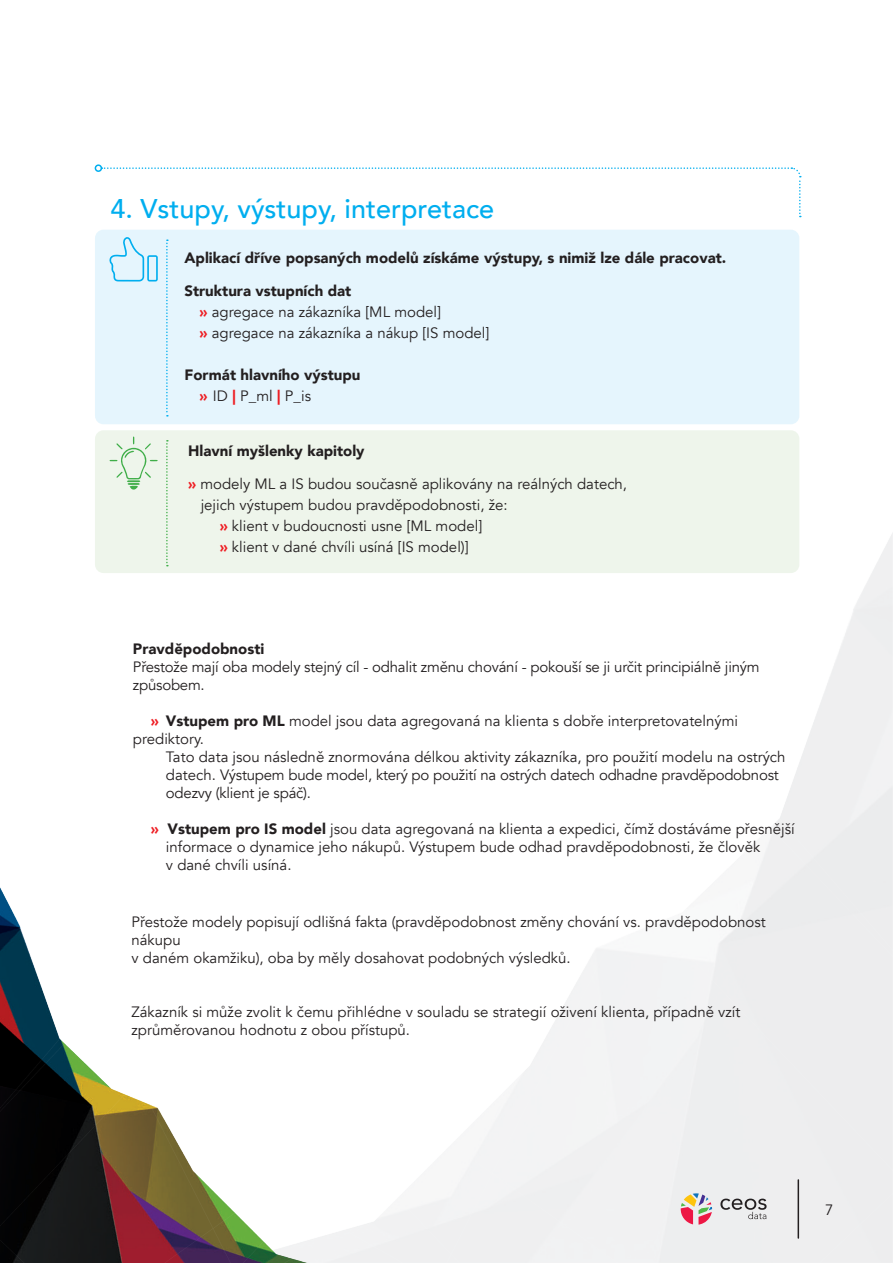
<style>
.page{position:relative;width:893px;height:1263px;background:#fff}
.page>*{position:absolute;margin:0;border:0;box-sizing:border-box;transform-origin:0 0}
.t1{font:500 27px "Avenir";color:#00aeef}
.t2{font:15px/18px "Avenir";color:#231f20}
.t3{font:900 15px/21px "Avenir";color:#231f20}
.s1{font-weight:900}
.s2{font-weight:900;color:#ee1d23}
.s3{color:#ee1d23}
.s4{font-weight:400}
</style>
<div class="page">
<img style="left:0;top:887px;width:476px;height:376px">
<svg style="left:720px;top:1198px;width:47px;height:21px"></svg>
<svg style="left:680px;top:1193px;width:32px;height:31px"></svg>
<hr style="left:798px;top:1180px;width:1px;height:58px;background:#231f20">
<svg style="left:101px;top:167px;width:700px;height:50px"></svg>
<div style="left:95px;top:164px;width:7px;height:8px;border:2px solid #00aeef;border-radius:50%"></div>
<div style="left:95px;top:230px;width:704px;height:194px;background:#e5f5fd;border-radius:9px"></div>
<div style="left:95px;top:430px;width:704px;height:143px;background:#eef5eb;border-radius:9px"></div>
<svg style="left:109px;top:237px;width:49px;height:44px"></svg>
<svg style="left:109px;top:436px;width:49px;height:54px"></svg>
<svg style="left:166px;top:239px;width:2px;height:177px"></svg>
<svg style="left:166px;top:440px;width:2px;height:126px"></svg>
<h1 class="t1" style="left:111px;top:185px;width:385px">4. Vstupy, výstupy, interpretace</h1>
<p class="t3" style="left:184px;top:247px;width:543px">Aplikací dříve popsaných modelů získáme výstupy, s nimiž lze dále pracovat.</p>
<p class="t2" style="left:199px;top:281px;width:291px;line-height:21px;text-indent:-15px"><span class="s1">Struktura vstupních dat<br></span><span class="s2">»</span> agregace na zákazníka [ML model]<br><span class="s2">»</span> agregace na zákazníka a nákup [IS model]</p>
<p class="t3" style="left:199px;top:364px;width:163px;text-indent:-15px">Formát hlavního výstupu <span class="s3">»</span> <span class="s4">ID</span> <span class="s3">|</span> <span class="s4">P_ml</span> <span class="s3">|</span> <span class="s4">P_is</span></p>
<p class="t3" style="left:188px;top:440px;width:178px">Hlavní myšlenky kapitoly</p>
<p class="t2" style="left:188px;top:475px;width:440px"><span class="s2">»</span> modely ML a IS budou současně aplikovány na reálných datech,</p>
<p class="t2" style="left:201px;top:496px;width:308px">jejich výstupem budou pravděpodobnosti, že:</p>
<p class="t2" style="left:220px;top:517px;width:264px"><span class="s2">»</span> klient v budoucnosti usne [ML model]</p>
<p class="t2" style="left:220px;top:538px;width:251px"><span class="s2">»</span> klient v dané chvíli usíná [IS model)]</p>
<p class="t3" style="left:133px;top:638px;width:133px">Pravděpodobnosti</p>
<p class="t2" style="left:133px;top:658px;width:628px">Přestože mají oba modely stejný cíl - odhalit změnu chování - pokouší se ji určit principiálně jiným způsobem.</p>
<p class="t2" style="left:133px;top:712px;width:607px;text-indent:18px"><span class="s2">»</span> <span class="s1">Vstupem pro ML</span> model jsou data agregovaná na klienta s dobře interpretovatelnými prediktory.</p>
<p class="t2" style="left:166px;top:748px;width:621px">Tato data jsou následně znormována délkou aktivity zákazníka, pro použití modelu na ostrých datech. Výstupem bude model, který po použití na ostrých datech odhadne pravděpodobnost odezvy (klient je spáč).</p>
<p class="t2" style="left:166px;top:820px;width:630px;text-indent:-15px"><span class="s2">»</span> <span class="s1">Vstupem pro IS model</span> jsou data agregovaná na klienta a expedici, čímž dostáváme přesnější informace o dynamice jeho nákupů. Výstupem bude odhad pravděpodobnosti, že člověk<br>v dané chvíli usíná.</p>
<p class="t2" style="left:131px;top:913px;width:636px">Přestože modely popisují odlišná fakta (pravděpodobnost změny chování vs. pravděpodobnost nákupu<br>v daném okamžiku), oba by měly dosahovat podobných výsledků.</p>
<p class="t2" style="left:131px;top:1003px;width:610px">Zákazník si může zvolit k čemu přihlédne v souladu se strategií oživení klienta, případně vzít zprůměrovanou hodnotu z obou přístupů.</p>
<p class="t2" style="left:825px;top:1201px;width:10px">7</p>
</div>
